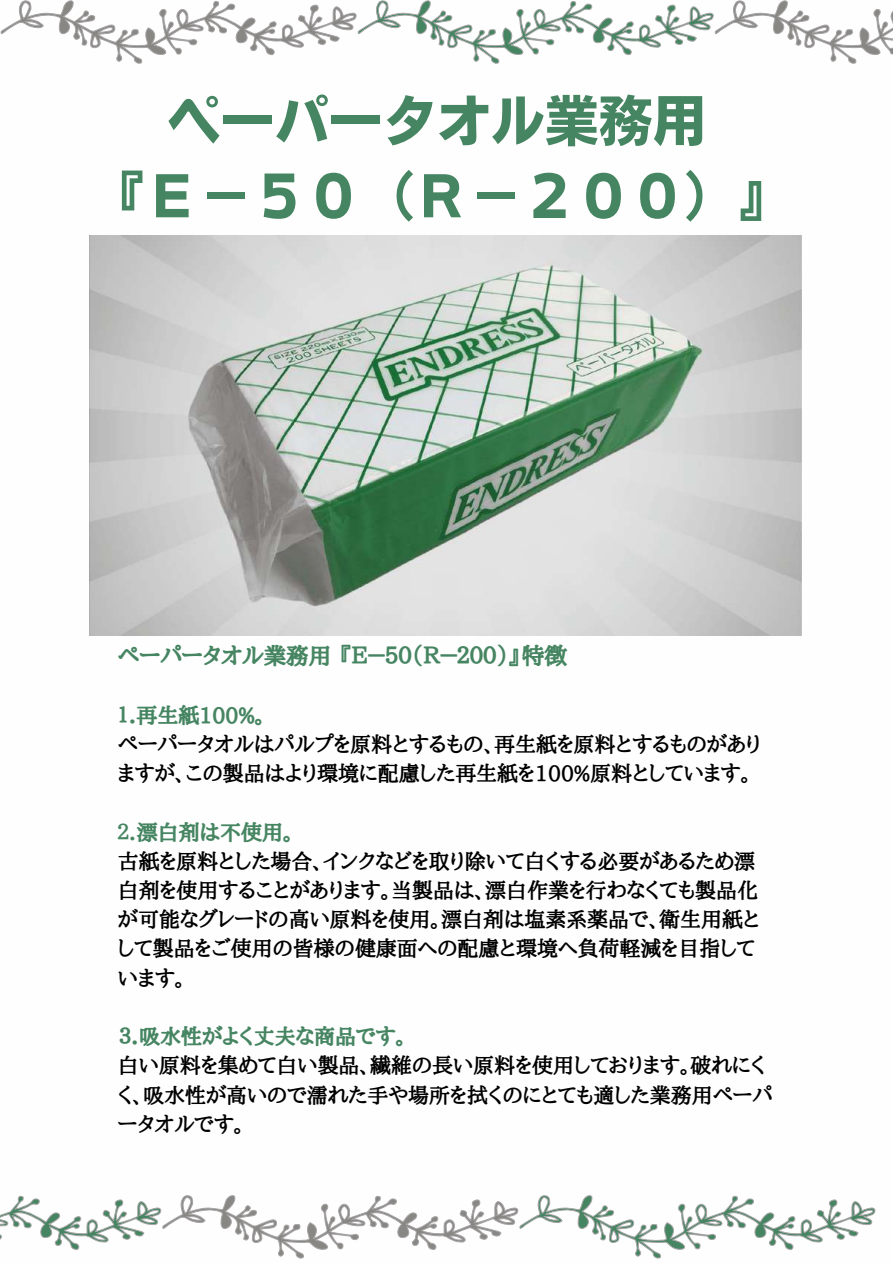
<style>
.page{position:relative;width:893px;height:1264px;background:#fff}
.page>*{position:absolute;margin:0;border:0;box-sizing:border-box;transform-origin:0 0}
.t1{font:54px/75.3px "Nud Motoya Cedar Std W6";color:#468562;text-align:center}
.t2{font:800 22.5px "Aozora Mincho";color:#468562}
.t3{font:700 21px/29.2px "Aozora Mincho";color:#000}
.t4{font:800 21px "Aozora Mincho";color:#468562}
.s1{color:#468562}
.s2{font-weight:800;color:#468562}
</style>
<div class="page">
<svg style="left:0;top:1195px;width:874px;height:63px"></svg>
<svg style="left:0;top:0;width:892px;height:64px"></svg>
<img style="left:89px;top:235px;width:712px;height:401px">
<h1 class="t1" style="left:91px;top:83px;width:703px">ペーパータオル業務用<br>『Ｅ－５０（Ｒ－２００）』</h1>
<p class="t2" style="left:118px;top:644px;width:450px">ペーパータオル業務用 『Ｅ－５０（Ｒ－２００）』特徴</p>
<p class="t4" style="left:118px;top:704px;width:149px">１．再生紙100%。</p>
<p class="t3" style="left:118px;top:729px;width:644px">ペーパータオルはパルプを原料とするもの、再生紙を原料とするものがありますが、この製品はより環境に配慮した再生紙を100%原料としています。</p>
<p class="t3" style="left:118px;top:817px;width:643px"><span class="s1">２．</span><span class="s2">漂白剤は不使用。<br></span>古紙を原料とした場合、インクなどを取り除いて白くする必要があるため漂白剤を使用することがあります。当製品は、漂白作業を行わなくても製品化が可能なグレードの高い原料を使用。漂白剤は塩素系薬品で、衛生用紙として製品をご使用の皆様の健康面への配慮と環境へ負荷軽減を目指しています。</p>
<p class="t4" style="left:118px;top:1025px;width:290px">３．吸水性がよく丈夫な商品です。</p>
<p class="t3" style="left:118px;top:1050px;width:656px">白い原料を集めて白い製品、繊維の長い原料を使用しております。破れにくく、吸水性が高いので濡れた手や場所を拭くのにとても適した業務用ペーパータオルです。</p>
</div>
